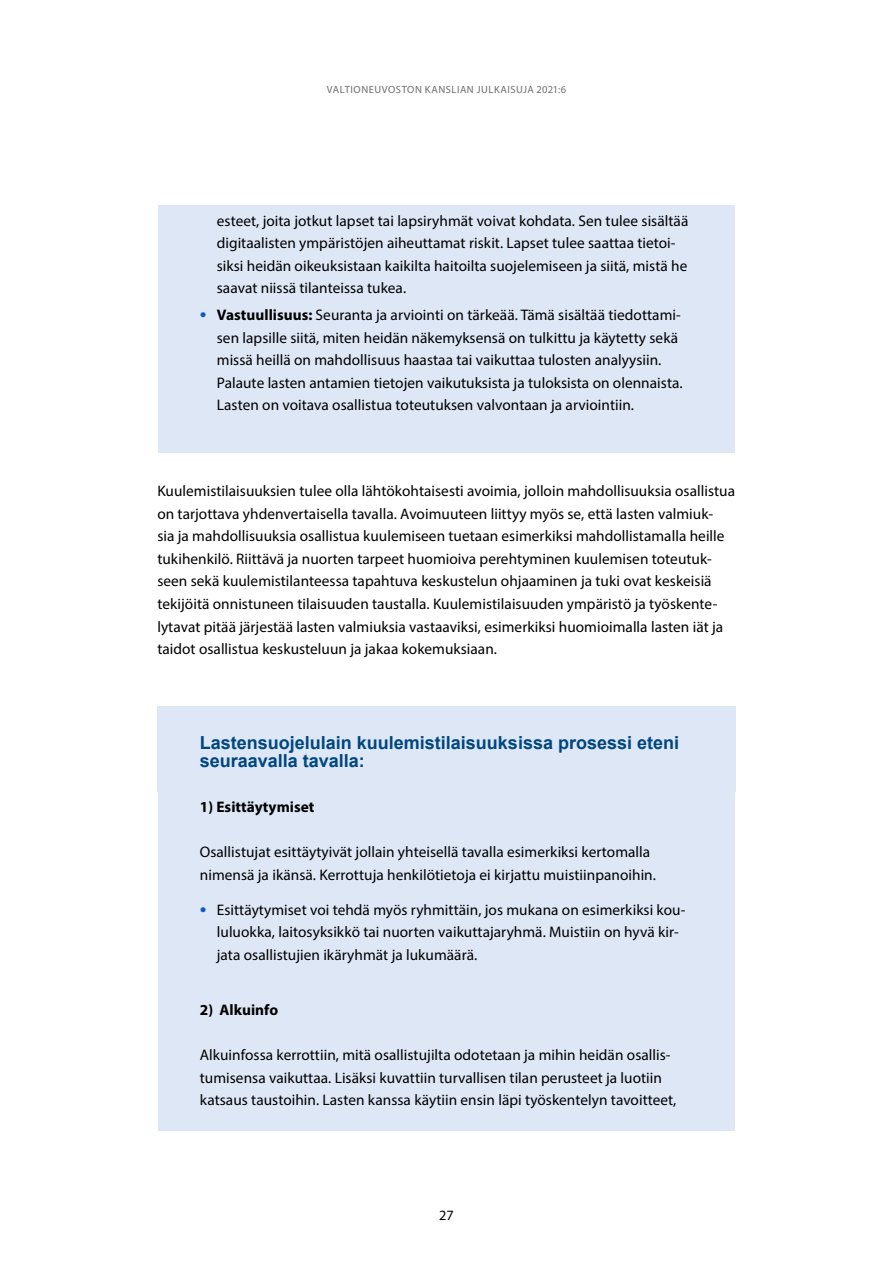
<style>
.page{position:relative;width:893px;height:1263px;background:#fff}
.page>*{position:absolute;margin:0;border:0;box-sizing:border-box;transform-origin:0 0}
.laatikko-otsikko{font:700 18px/18px "Arial";color:#00467f}
._01_Leipä{font:15.3px/22.5px "Myriad Pro";letter-spacing:.005em;color:#000}
.Laatikkoteksti{font:15.3px/22.5px "Myriad Pro";letter-spacing:.005em;color:#000}
.Laatikkoteksti-2{font:700 15.3px "Myriad Pro";letter-spacing:.005em;color:#000}
.t1{font:14.25px "Myriad Pro";color:#000}
.t2{font:10.5px "Myriad Pro";letter-spacing:.01em;color:#6e6e6d}
.s1{font-size:24px;color:#115ac0}
.s2{font-weight:700}
</style>
<div class="page">
<div style="left:158px;top:205px;width:577px;height:130px;background:#dee7f6"></div>
<div style="left:158px;top:287px;width:577px;height:165px;background:#dee7f6"></div>
<div style="left:157px;top:706px;width:579px;height:85px;background:#dee7f6"></div>
<div style="left:158px;top:779px;width:577px;height:75px;background:#dee7f6"></div>
<div style="left:158px;top:824px;width:577px;height:98px;background:#dee7f6"></div>
<div style="left:158px;top:882px;width:577px;height:120px;background:#dee7f6"></div>
<div style="left:158px;top:982px;width:577px;height:75px;background:#dee7f6"></div>
<div style="left:158px;top:1027px;width:577px;height:103px;background:#dee7f6"></div>
<p class="t2" style="left:327px;top:83px;width:8px">Valtioneuvoston</p>
<p class="t2" style="left:425px;top:83px;width:7px">kanslian</p>
<p class="t2" style="left:477px;top:83px;width:7px">julkaisuja</p>
<p class="t2" style="left:537px;top:83px;width:31px">2021:6</p>
<p class="_01_Leipä" style="left:217px;top:209px;width:473px">esteet, joita jotkut lapset tai lapsiryhmät voivat kohdata. Sen tulee sisältää digitaalisten ympäristöjen aiheuttamat riskit. Lapset tulee saattaa tietoi&shy;siksi heidän oikeuksistaan kaikilta haitoilta suojelemiseen ja siitä, mistä he saavat niissä tilanteissa tukea.</p>
<p class="_01_Leipä" style="left:217px;top:303px;width:467px;text-indent:-17px"><span class="s1">•</span> <span class="s2">Vastuullisuus:</span> Seuranta ja arviointi on tärkeää. Tämä sisältää tiedottami&shy;sen lapsille siitä, miten heidän näkemyksensä on tulkittu ja käytetty sekä missä heillä on mahdollisuus haastaa tai vaikuttaa tulosten analyysiin.<br>Palaute lasten antamien tietojen vaikutuksista ja tuloksista on olennaista.<br>Lasten on voitava osallistua toteutuksen valvontaan ja arviointiin.</p>
<p class="_01_Leipä" style="left:157px;top:480px;width:579px">Kuulemistilaisuuksien tulee olla lähtökohtaisesti avoimia, jolloin mahdollisuuksia osallistua on tarjottava yhdenvertaisella tavalla. Avoimuuteen liittyy myös se, että lasten valmiuk-<br>sia ja mahdollisuuksia osallistua kuulemiseen tuetaan esimerkiksi mahdollistamalla heille tukihenkilö. Riittävä ja nuorten tarpeet huomioiva perehtyminen kuulemisen toteutuk&shy;seen sekä kuulemistilanteessa tapahtuva keskustelun ohjaaminen ja tuki ovat keskeisiä tekijöitä onnistuneen tilaisuuden taustalla. Kuulemistilaisuuden ympäristö ja työskente&shy;lytavat pitää järjestää lasten valmiuksia vastaaviksi, esimerkiksi huomioimalla lasten iät ja taidot osallistua keskusteluun ja jakaa kokemuksiaan.</p>
<p class="laatikko-otsikko" style="left:200px;top:734px;width:481px">Lastensuojelulain kuulemistilaisuuksissa prosessi eteni seuraavalla tavalla:</p>
<p class="Laatikkoteksti-2" style="left:200px;top:797px;width:116px">1) Esittäytymiset</p>
<p class="Laatikkoteksti" style="left:200px;top:840px;width:458px">Osallistujat esittäytyivät jollain yhteisellä tavalla esimerkiksi kertomalla nimensä ja ikänsä. Kerrottuja henkilötietoja ei kirjattu muistiinpanoihin.</p>
<p class="_01_Leipä" style="left:217px;top:898px;width:470px;text-indent:-17px"><span class="s1">•</span> Esittäytymiset voi tehdä myös ryhmittäin, jos mukana on esimerkiksi kou&shy;luluokka, laitosyksikkö tai nuorten vaikuttajaryhmä. Muistiin on hyvä kir&shy;jata osallistujien ikäryhmät ja lukumäärä.</p>
<p class="Laatikkoteksti-2" style="left:200px;top:1000px;width:80px">2) Alkuinfo</p>
<p class="Laatikkoteksti" style="left:200px;top:1043px;width:478px">Alkuinfossa kerrottiin, mitä osallistujilta odotetaan ja mihin heidän osallis&shy;tumisensa vaikuttaa. Lisäksi kuvattiin turvallisen tilan perusteet ja luotiin katsaus taustoihin. Lasten kanssa käytiin ensin läpi työskentelyn tavoitteet,</p>
<p class="t1" style="left:439px;top:1206px;width:16px">27</p>
</div>
